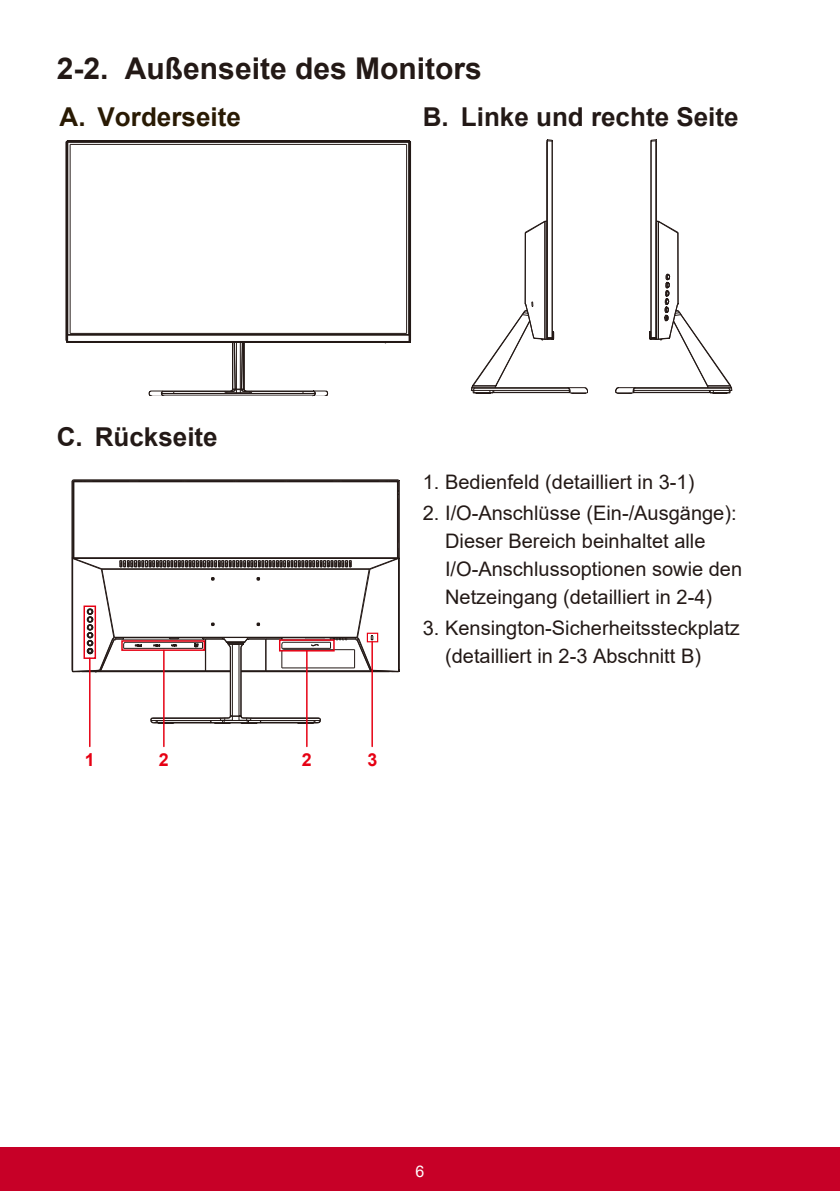
<style>
.page{position:relative;width:840px;height:1191px;background:#fff}
.page>*{position:absolute;margin:0;border:0;box-sizing:border-box;transform-origin:0 0}
.Heading_15{font:700 30px "Arial";color:#231916}
.t1{font:700 26px "Arial";color:#231916}
.t2{font:700 26px "Arial";color:#291a03}
.Table{font:20px/28px "Arial";color:#231916}
.t3{font:700 17.8px "Arial";color:#e60013}
.t4{font:16px "Arial";color:#fff}
</style>
<div class="page">
<div style="left:0;top:1147px;width:839px;height:44px;background:#c70027"></div>
<hr style="left:161px;top:393px;width:154px;height:1px;background:#231916">
<hr style="left:151px;top:391px;width:82px;height:1px;background:#231916">
<hr style="left:243px;top:391px;width:82px;height:1px;background:#231916">
<hr style="left:66px;top:142px;width:1px;height:200px;background:#231916">
<hr style="left:67px;top:142px;width:1px;height:192px;background:#231916">
<hr style="left:70px;top:144px;width:1px;height:189px;background:#231916">
<hr style="left:67px;top:342px;width:342px;height:1px;background:#231916">
<hr style="left:67px;top:341px;width:342px;height:1px;background:#231916">
<hr style="left:67px;top:335px;width:342px;height:1px;background:#231916">
<hr style="left:68px;top:334px;width:341px;height:1px;background:#231916">
<hr style="left:70px;top:333px;width:336px;height:1px;background:#231916">
<hr style="left:70px;top:144px;width:336px;height:1px;background:#231916">
<hr style="left:68px;top:142px;width:340px;height:1px;background:#231916">
<hr style="left:68px;top:141px;width:341px;height:1px;background:#231916">
<hr style="left:68px;top:140px;width:341px;height:1px;background:#231916">
<hr style="left:406px;top:144px;width:1px;height:189px;background:#231916">
<hr style="left:408px;top:142px;width:1px;height:192px;background:#231916">
<hr style="left:409px;top:142px;width:1px;height:199px;background:#231916">
<hr style="left:410px;top:142px;width:1px;height:199px;background:#231916">
<svg style="left:148px;top:390px;width:5px;height:5px"></svg>
<svg style="left:311px;top:390px;width:5px;height:6px"></svg>
<svg style="left:324px;top:390px;width:4px;height:5px"></svg>
<svg style="left:161px;top:390px;width:13px;height:5px"></svg>
<svg style="left:66px;top:334px;width:11px;height:9px"></svg>
<svg style="left:399px;top:335px;width:12px;height:8px"></svg>
<svg style="left:207px;top:343px;width:45px;height:50px"></svg>
<hr style="left:650px;top:141px;width:1px;height:197px;background:#231916">
<hr style="left:655px;top:142px;width:1px;height:196px;background:#231916">
<hr style="left:492px;top:392px;width:77px;height:1px;background:#231916">
<hr style="left:471px;top:390px;width:98px;height:1px;background:#231916">
<hr style="left:474px;top:388px;width:93px;height:1px;background:#231916">
<hr style="left:471px;top:387px;width:113px;height:1px;background:#231916">
<hr style="left:546px;top:141px;width:1px;height:197px;background:#231916">
<hr style="left:551px;top:140px;width:1px;height:199px;background:#231916">
<svg style="left:650px;top:139px;width:6px;height:3px"></svg>
<svg style="left:615px;top:221px;width:117px;height:173px"></svg>
<svg style="left:567px;top:387px;width:21px;height:7px"></svg>
<svg style="left:546px;top:139px;width:6px;height:2px"></svg>
<svg style="left:470px;top:221px;width:84px;height:173px"></svg>
<hr style="left:156px;top:722px;width:54px;height:1px;background:#231916">
<hr style="left:260px;top:722px;width:55px;height:1px;background:#231916">
<hr style="left:151px;top:720px;width:169px;height:1px;background:#231916">
<hr style="left:251px;top:718px;width:68px;height:1px;background:#231916">
<hr style="left:152px;top:718px;width:68px;height:1px;background:#231916">
<hr style="left:152px;top:717px;width:76px;height:1px;background:#231916">
<hr style="left:243px;top:717px;width:76px;height:1px;background:#231916">
<hr style="left:72px;top:481px;width:1px;height:77px;background:#231916">
<hr style="left:73px;top:482px;width:1px;height:76px;background:#231916">
<hr style="left:74px;top:481px;width:323px;height:1px;background:#231916">
<hr style="left:73px;top:480px;width:325px;height:1px;background:#231916">
<hr style="left:73px;top:479px;width:325px;height:1px;background:#231916">
<hr style="left:230px;top:648px;width:1px;height:68px;background:#231916">
<hr style="left:232px;top:644px;width:1px;height:76px;background:#231916">
<hr style="left:238px;top:644px;width:1px;height:76px;background:#231916">
<hr style="left:240px;top:648px;width:1px;height:68px;background:#231916">
<hr style="left:241px;top:648px;width:1px;height:68px;background:#231916">
<hr style="left:397px;top:481px;width:1px;height:77px;background:#231916">
<hr style="left:398px;top:481px;width:1px;height:189px;background:#231916">
<svg style="left:150px;top:717px;width:24px;height:7px"></svg>
<svg style="left:297px;top:717px;width:24px;height:7px"></svg>
<svg style="left:210px;top:715px;width:51px;height:9px"></svg>
<svg style="left:72px;top:479px;width:14px;height:20px"></svg>
<svg style="left:385px;top:479px;width:14px;height:20px"></svg>
<svg style="left:72px;top:542px;width:327px;height:131px"></svg>
<div style="left:366px;top:632px;width:12px;height:10px;border:1px solid #e60013"></div>
<div style="left:121px;top:640px;width:84px;height:11px;border:1px solid #e60013"></div>
<div style="left:83px;top:605px;width:13px;height:54px;border:1px solid #e60013"></div>
<div style="left:279px;top:639px;width:55px;height:12px;border:1px solid #e60013"></div>
<hr style="left:371px;top:642px;width:2px;height:104px;background:#e60013">
<hr style="left:89px;top:658px;width:1px;height:88px;background:#e60013">
<hr style="left:306px;top:651px;width:1px;height:95px;background:#e60013">
<hr style="left:163px;top:650px;width:1px;height:96px;background:#e60013">
<p class="Heading_15" style="left:57px;top:47px;width:426px">2-2. Außenseite des Monitors</p>
<p class="t2" style="left:60px;top:99px;width:183px">A. Vorderseite</p>
<p class="t1" style="left:422px;top:99px;width:317px">B. Linke und rechte Seite</p>
<p class="t1" style="left:57px;top:419px;width:162px">C. Rückseite</p>
<p class="t3" style="left:85px;top:747px;width:11px">1</p>
<p class="t3" style="left:159px;top:747px;width:11px">2</p>
<p class="t3" style="left:302px;top:747px;width:11px">2</p>
<p class="t3" style="left:367px;top:747px;width:11px">3</p>
<p class="Table" style="left:422px;top:468px;width:273px">1. Bedienfeld (detailliert in 3-1)</p>
<p class="Table" style="left:445px;top:498px;width:298px;text-indent:-22px">2. I/O-Anschlüsse (Ein-/Ausgänge):<br>Dieser Bereich beinhaltet alle I/O-Anschlussoptionen sowie den Netzeingang (detailliert in 2-4)</p>
<p class="Table" style="left:445px;top:613px;width:296px;text-indent:-22px">3. Kensington-Sicherheitssteckplatz (detailliert in 2-3 Abschnitt B)</p>
<p class="t4" style="left:415px;top:1160px;width:10px">6</p>
</div>
